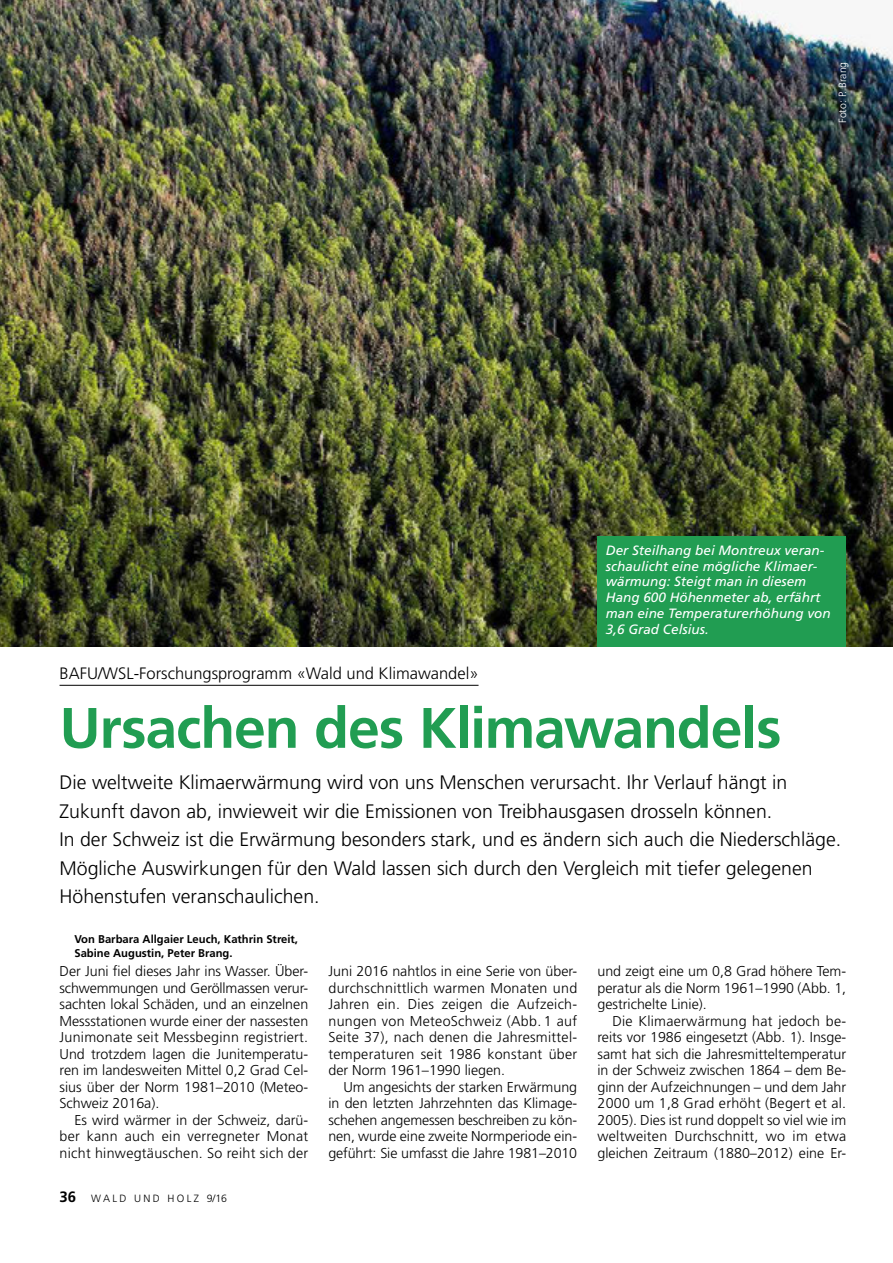
<style>
.page{position:relative;width:893px;height:1263px;background:#fff}
.page>*{position:absolute;margin:0;border:0;box-sizing:border-box;transform-origin:0 0}
.t1{font:700 57px "Frutiger LT Std";letter-spacing:-.02em;color:#219d52}
.t2{font:300 19.5px/28.5px "Frutiger LT Std";color:#000}
.t3{font:300 16.5px "Frutiger LT Std";color:#000}
.t4{font:300 14.25px/16.5px "Frutiger LT Std";color:#000;text-align:justify}
.t5{font:italic 13.5px/15.8px "Frutiger LT Std";color:#fff}
.t6{font:700 11.25px/13.5px "Frutiger LT Std";color:#000}
.t7{font:300 10.5px "Frutiger LT Std";letter-spacing:.225em;color:#000}
.t8{font:300 10.5px "Frutiger LT Std";color:#fff}
.s1{font-weight:700;font-size:15px}
</style>
<div class="page">
<hr style="left:60px;top:685px;width:419px;height:1px;background:#000">
<img style="left:0;top:0;width:893px;height:646px">
<div style="left:597px;top:536px;width:249px;height:110px;background:#219d52"></div>
<p class="t8" style="left:837px;top:123px;width:63px;rotate:-90deg">Foto: P. Brang</p>
<p class="t5" style="left:606px;top:542px;width:226px">Der Steilhang bei Montreux veran&shy;schaulicht eine mögliche Klimaer&shy;wärmung: Steigt man in diesem<br>Hang 600 Höhenmeter ab, erfährt man eine Temperaturerhöhung von<br>3,6 Grad Celsius.</p>
<p class="t3" style="left:60px;top:664px;width:420px">BAFU/WSL-Forschungsprogramm «Wald und Klimawandel»</p>
<h1 class="t1" style="left:60px;top:694px;width:723px">Ursachen des Klimawandels</h1>
<p class="t2" style="left:60px;top:768px;width:783px">Die weltweite Klimaerwärmung wird von uns Menschen verursacht. Ihr Verlauf hängt in Zukunft davon ab, inwieweit wir die Emissionen von Treibhausgasen drosseln können.<br>In der Schweiz ist die Erwärmung besonders stark, und es ändern sich auch die Niederschläge.<br>Mögliche Auswirkungen für den Wald lassen sich durch den Vergleich mit tiefer gelegenen Höhenstufen veranschaulichen.</p>
<p class="t6" style="left:74px;top:933px;width:225px">Von Barbara Allgaier Leuch, Kathrin Streit,<br>Sabine Augustin, Peter Brang.</p>
<p class="t4" style="left:60px;top:963px;width:250px">Der Juni fiel dieses Jahr ins Wasser. Über&shy;schwemmungen und Geröllmassen verur&shy;sachten lokal Schäden, und an einzelnen Messstationen wurde einer der nassesten Junimonate seit Messbeginn registriert.<br>Und trotzdem lagen die Junitemperatu&shy;ren im landesweiten Mittel 0,2 Grad Cel&shy;sius über der Norm 1981–2010 (Meteo-Schweiz 2016a).</p>
<p class="t4" style="left:60px;top:1112px;width:250px;text-indent:15px">Es wird wärmer in der Schweiz, darü&shy;ber kann auch ein verregneter Monat nicht hinwegtäuschen. So reiht sich der</p>
<p class="t4" style="left:328px;top:963px;width:250px">Juni 2016 nahtlos in eine Serie von über&shy;durchschnittlich warmen Monaten und Jahren ein. Dies zeigen die Aufzeich&shy;nungen von MeteoSchweiz (Abb. 1 auf Seite 37), nach denen die Jahresmittel&shy;temperaturen seit 1986 konstant über der Norm 1961–1990 liegen.</p>
<p class="t4" style="left:328px;top:1079px;width:250px;text-indent:15px">Um angesichts der starken Erwärmung in den letzten Jahrzehnten das Klimage&shy;schehen angemessen beschreiben zu kön&shy;nen, wurde eine zweite Normperiode ein&shy;geführt: Sie umfasst die Jahre 1981–2010</p>
<p class="t4" style="left:597px;top:963px;width:250px">und zeigt eine um 0,8 Grad höhere Tem&shy;peratur als die Norm 1961–1990 (Abb. 1, gestrichelte Linie).</p>
<p class="t4" style="left:597px;top:1013px;width:250px;text-indent:15px">Die Klimaerwärmung hat jedoch be&shy;reits vor 1986 eingesetzt (Abb. 1). Insge&shy;samt hat sich die Jahresmitteltemperatur in der Schweiz zwischen 1864 – dem Be&shy;ginn der Aufzeichnungen – und dem Jahr 2000 um 1,8 Grad erhöht (Begert et al.<br>2005). Dies ist rund doppelt so viel wie im weltweiten Durchschnitt, wo im etwa gleichen Zeitraum (1880–2012) eine Er-</p>
<p class="t7" style="left:60px;top:1192px;width:169px"><span class="s1">36</span> WALD UND HOLZ 9/16</p>
</div>
